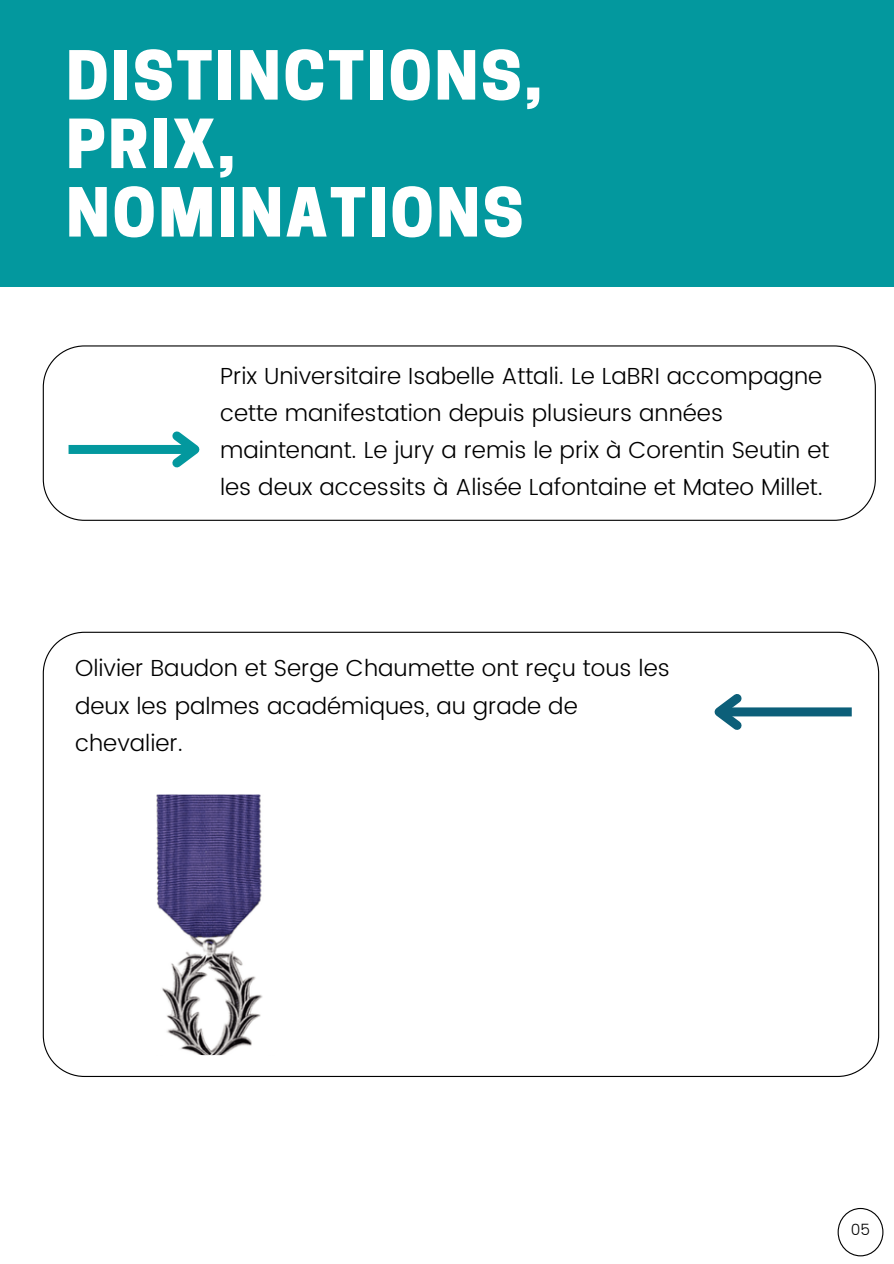
<style>
.page{position:relative;width:894px;height:1264px;background:#fff}
.page>*{position:absolute;margin:0;border:0;box-sizing:border-box;transform-origin:0 0}
.t1{font:800 63.45px/68.4px "Cooper Hewitt";letter-spacing:.04em;color:#fff}
.t2{font:300 23.25px/37.2px "Poppins";color:#000}
.t3{font:300 15.3px "Poppins";color:#000}
</style>
<div class="page">
<div style="left:0;top:0;width:893px;height:286px;background:#03989e"></div>
<svg style="left:43px;top:345px;width:832px;height:176px"></svg>
<div style="left:68px;top:445px;width:127px;height:9px;background:#03989e"></div>
<svg style="left:164px;top:423px;width:46px;height:52px"></svg>
<svg style="left:43px;top:631px;width:835px;height:445px"></svg>
<div style="left:718px;top:707px;width:133px;height:9px;background:#0c5f79"></div>
<svg style="left:703px;top:685px;width:46px;height:53px"></svg>
<img style="left:75px;top:794px;width:261px;height:261px;border-radius:19px">
<svg style="left:837px;top:1207px;width:46px;height:49px"></svg>
<p class="t1" style="left:66px;top:50px;width:477px">DISTINCTIONS,<br>PRIX,<br>NOMINATIONS</p>
<h1 class="t2" style="left:220px;top:357px;width:610px">Prix Universitaire Isabelle Attali. Le LaBRI accompagne cette manifestation depuis plusieurs années maintenant. Le jury a remis le prix à Corentin Seutin et les deux accessits à Alisée Lafontaine et Mateo Millet.</h1>
<p class="t2" style="left:75px;top:650px;width:596px">Olivier Baudon et Serge Chaumette ont reçu tous les deux les palmes académiques, au grade de chevalier.</p>
<p class="t3" style="left:850px;top:1220px;width:21px">05</p>
</div>
